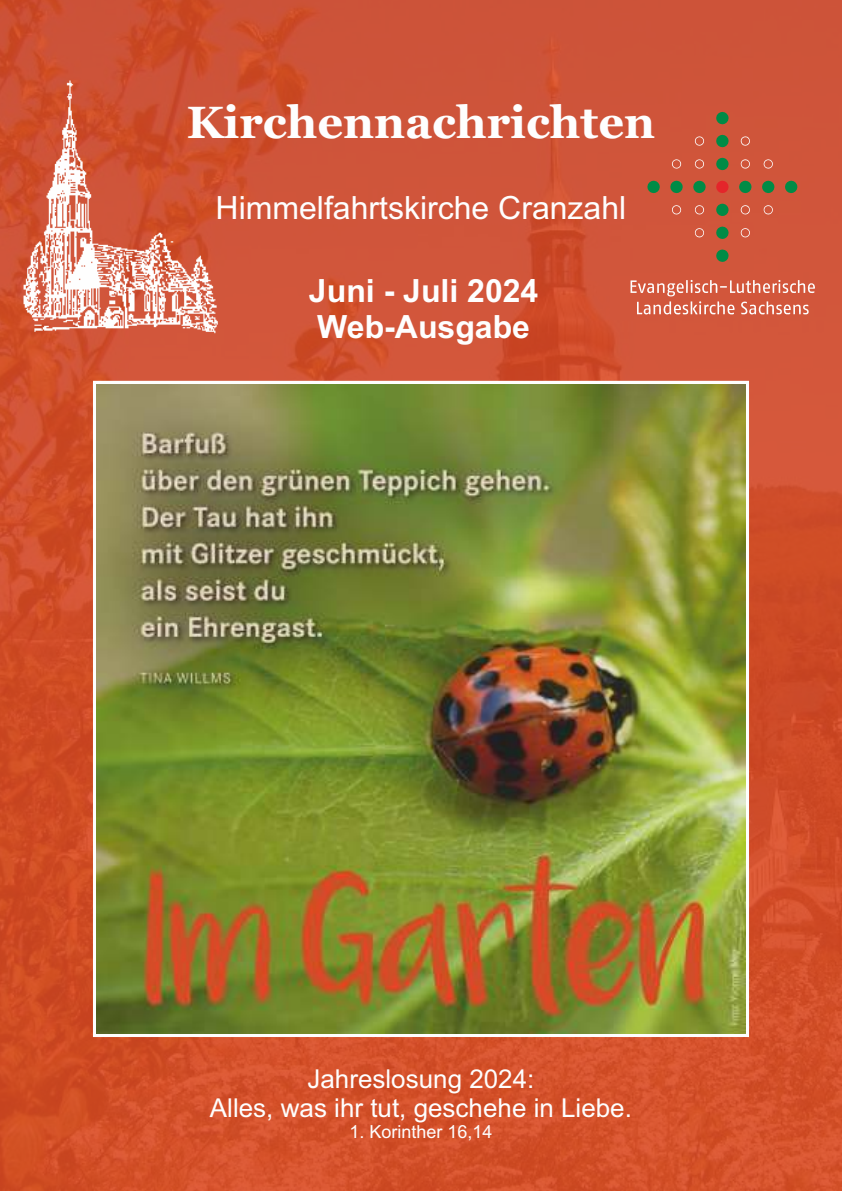
<style>
.page{position:relative;width:842px;height:1191px;background:#fff}
.page>*{position:absolute;margin:0;border:0;box-sizing:border-box;transform-origin:0 0}
.t1{font:700 45px "Georgia";color:#fefefe}
.t2{font:32px "Arial";color:#fefefe}
.t3{font:700 32px/35.8px "Arial";color:#fefefe}
.t4{font:26px/29px "Arial";color:#fefefe;text-align:center}
.t5{font:18px "Arial";color:#fefefe}
</style>
<div class="page">
<div style="left:0;top:0;width:842px;height:1191px;background:#dd4b23;opacity:.89"></div>
<img style="left:4px;top:66px;width:343px;height:277px">
<svg style="left:716px;top:111px;width:13px;height:14px"></svg>
<svg style="left:716px;top:226px;width:13px;height:14px"></svg>
<svg style="left:693px;top:180px;width:13px;height:14px"></svg>
<svg style="left:716px;top:157px;width:13px;height:14px"></svg>
<svg style="left:716px;top:249px;width:13px;height:13px"></svg>
<svg style="left:670px;top:180px;width:13px;height:14px"></svg>
<svg style="left:715px;top:134px;width:14px;height:14px"></svg>
<svg style="left:762px;top:180px;width:13px;height:13px"></svg>
<div style="left:716px;top:203px;width:13px;height:13px;background:#008b46;border-radius:50%"></div>
<svg style="left:738px;top:180px;width:14px;height:14px"></svg>
<svg style="left:784px;top:180px;width:14px;height:13px"></svg>
<svg style="left:647px;top:180px;width:13px;height:13px"></svg>
<svg style="left:716px;top:180px;width:13px;height:14px"></svg>
<svg style="left:738px;top:135px;width:14px;height:12px"></svg>
<svg style="left:740px;top:204px;width:12px;height:11px"></svg>
<svg style="left:692px;top:136px;width:13px;height:11px"></svg>
<svg style="left:738px;top:228px;width:12px;height:10px"></svg>
<svg style="left:669px;top:205px;width:13px;height:11px"></svg>
<svg style="left:693px;top:228px;width:11px;height:10px"></svg>
<svg style="left:692px;top:205px;width:13px;height:11px"></svg>
<svg style="left:761px;top:205px;width:12px;height:11px"></svg>
<svg style="left:738px;top:159px;width:12px;height:10px"></svg>
<svg style="left:763px;top:159px;width:10px;height:10px"></svg>
<svg style="left:693px;top:158px;width:12px;height:10px"></svg>
<svg style="left:671px;top:159px;width:11px;height:10px"></svg>
<svg style="left:630px;top:279px;width:186px;height:37px;background:#da7660"></svg>
<img style="left:96px;top:384px;width:650px;height:649px">
<h1 class="t1" style="left:187px;top:104px;width:470px">Kirchennachrichten</h1>
<p class="t2" style="left:216px;top:196px;width:412px">Himmelfahrtskirche Cranzahl</p>
<p class="t3" style="left:309px;top:275px;width:231px">Juni - Juli 2024<br>Web-Ausgabe</p>
<p class="t4" style="left:210px;top:1066px;width:423px">Jahreslosung 2024:<br>Alles, was ihr tut, geschehe in Liebe.</p>
<p class="t5" style="left:349px;top:1125px;width:145px">1. Korinther 16,14</p>
</div>
